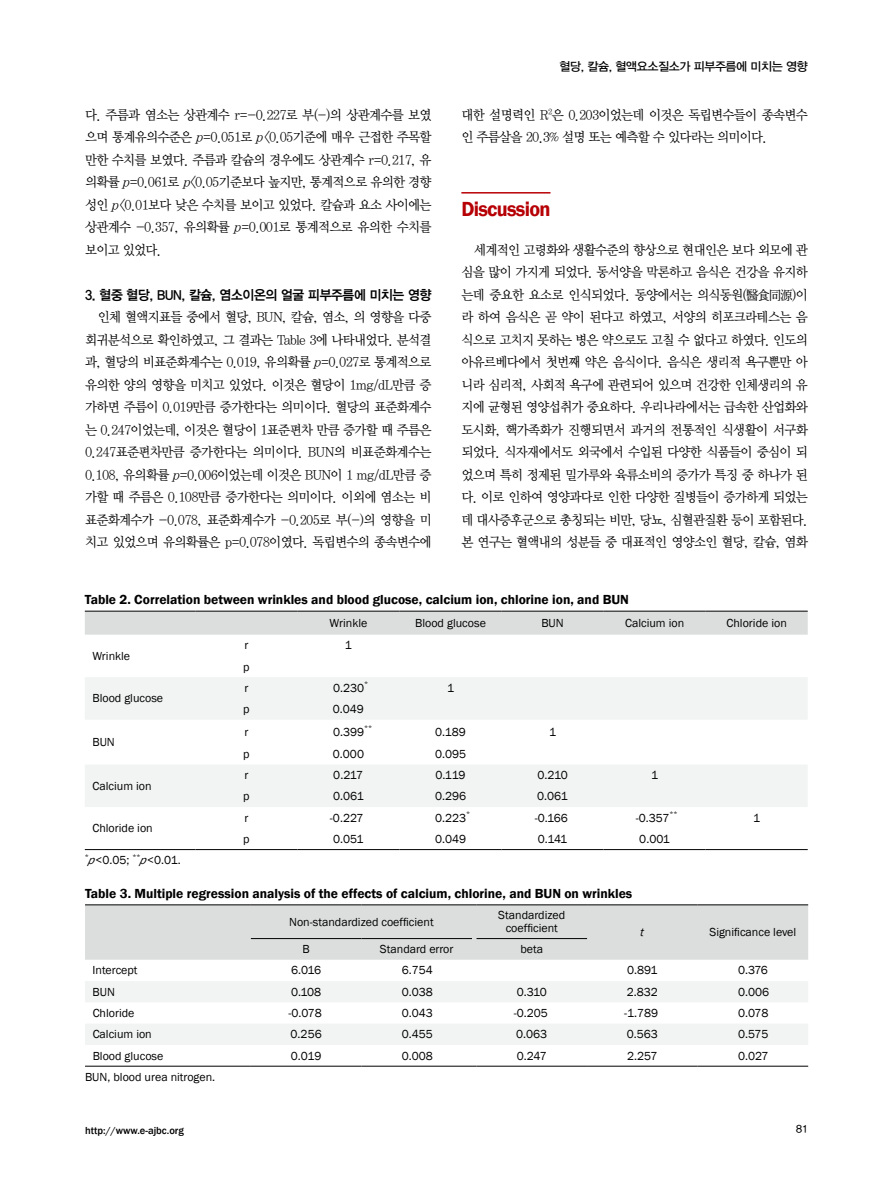
<style>
.page{position:relative;width:893px;height:1191px;background:#fff}
.page>*{position:absolute;margin:0;border:0;box-sizing:border-box;transform-origin:0 0}
.t1{font:600 21px "Franklin Gothic";letter-spacing:-.035em;color:#b60005;scale:.96 1}
.t2{font:13.5px/22.5px "YDIY Mj O330";letter-spacing:-.055em;color:#000;text-align:justify;scale:.95 1}
.t3{font:600 13.5px "Franklin Gothic";color:#000}
.t4{font:13.5px "YDIYGO340";letter-spacing:-.025em;color:#000;scale:.95 1}
.t5{font:12px/13.2px "Franklin Gothic";color:#000;text-align:center}
.t6{font:12px "YDIYGO330";letter-spacing:-.035em;color:#000}
.t7{font:italic 12px "Franklin Gothic";color:#000}
.t8{font:500 10.5px "Franklin Gothic";color:#000}
.t9{font:10.5px "YDIYGO330";color:#000}
.t10{font:7.05px "Franklin Gothic";color:#000}
.s1{font-style:italic}
</style>
<div class="page">
<hr style="left:461px;top:192px;width:89px;height:1px;background:#b60005">
<div style="left:85px;top:611px;width:723px;height:23px;background:#dcdddd"></div>
<svg style="left:85px;top:677px;width:722px;height:130px;fill:#f2f3f3"></svg>
<hr style="left:85px;top:610px;width:110px;height:1px;background:#000">
<hr style="left:195px;top:610px;width:102px;height:1px;background:#000">
<hr style="left:297px;top:610px;width:102px;height:1px;background:#000">
<hr style="left:399px;top:610px;width:103px;height:1px;background:#000">
<hr style="left:502px;top:610px;width:102px;height:1px;background:#000">
<hr style="left:604px;top:610px;width:102px;height:1px;background:#000">
<hr style="left:706px;top:610px;width:102px;height:1px;background:#000">
<hr style="left:85px;top:849px;width:110px;height:1px;background:#000">
<hr style="left:195px;top:849px;width:102px;height:1px;background:#000">
<hr style="left:297px;top:849px;width:102px;height:1px;background:#000">
<hr style="left:399px;top:849px;width:103px;height:1px;background:#000">
<hr style="left:502px;top:849px;width:102px;height:1px;background:#000">
<hr style="left:604px;top:849px;width:102px;height:1px;background:#000">
<hr style="left:706px;top:849px;width:102px;height:1px;background:#000">
<svg style="left:85px;top:959px;width:723px;height:1px"></svg>
<svg style="left:85px;top:981px;width:723px;height:64px;fill:#f2f3f3"></svg>
<div style="left:85px;top:904px;width:723px;height:55px;background:#dcdddd"></div>
<hr style="left:476px;top:904px;width:111px;height:1px;background:#000">
<svg style="left:85px;top:1065px;width:391px;height:1px"></svg>
<hr style="left:476px;top:1065px;width:111px;height:1px;background:#000">
<hr style="left:587px;top:1065px;width:111px;height:1px;background:#000">
<hr style="left:698px;top:1065px;width:110px;height:1px;background:#000">
<hr style="left:251px;top:938px;width:110px;height:1px;background:#000">
<hr style="left:361px;top:938px;width:111px;height:1px;background:#000">
<hr style="left:476px;top:938px;width:111px;height:1px;background:#000">
<p class="t2" style="left:85px;top:104px;width:366px">다. 주름과 염소는 상관계수 r=-0.227로 부(-)의 상관계수를 보였 으며 통계유의수준은 <span class="s1">p</span>=0.051로 <span class="s1">p</span>&lt;0.05기준에 매우 근접한 주목할 만한 수치를 보였다. 주름과 칼슘의 경우에도 상관계수 r=0.217, 유 의확률 <span class="s1">p</span>=0.061로 <span class="s1">p</span>&lt;0.05기준보다 높지만, 통계적으로 유의한 경향 성인 <span class="s1">p</span>&lt;0.01보다 낮은 수치를 보이고 있었다. 칼슘과 요소 사이에는 상관계수 -0.357, 유의확률 <span class="s1">p</span>=0.001로 통계적으로 유의한 수치를 보이고 있었다.</p>
<p class="t4" style="left:85px;top:287px;width:366px">3. 혈중 혈당, BUN, 칼슘, 염소이온의 얼굴 피부주름에 미치는 영향</p>
<p class="t2" style="left:85px;top:306px;width:366px;text-indent:13px">인체 혈액지표들 중에서 혈당, BUN, 칼슘, 염소, 의 영향을 다중 회귀분석으로 확인하였고, 그 결과는 Table 3에 나타내었다. 분석결 과, 혈당의 비표준화계수는 0.019, 유의확률 <span class="s1">p</span>=0.027로 통계적으로 유의한 양의 영향을 미치고 있었다. 이것은 혈당이 1mg/dL만큼 증 가하면 주름이 0.019만큼 증가한다는 의미이다. 혈당의 표준화계수 는 0.247이었는데, 이것은 혈당이 1표준편차 만큼 증가할 때 주름은 0.247표준편차만큼 증가한다는 의미이다. BUN의 비표준화계수는 0.108, 유의확률 <span class="s1">p</span>=0.006이었는데 이것은 BUN이 1 mg/dL만큼 증 가할 때 주름은 0.108만큼 증가한다는 의미이다. 이외에 염소는 비 표준화계수가 -0.078, 표준화계수가 -0.205로 부(-)의 영향을 미 치고 있었으며 유의확률은 p=0.078이였다. 독립변수의 종속변수에</p>
<p class="t6" style="left:560px;top:59px;width:250px">혈당, 칼슘, 혈액요소질소가 피부주름에 미치는 영향</p>
<p class="t2" style="left:461px;top:104px;width:366px">대한 설명력인 R<sup>2</sup>은 0.203이었는데 이것은 독립변수들이 종속변수 인 주름살을 20.3% 설명 또는 예측할 수 있다라는 의미이다.</p>
<h1 class="t1" style="left:461px;top:196px;width:94px">Discussion</h1>
<p class="t2" style="left:461px;top:239px;width:366px;text-indent:13px">세계적인 고령화와 생활수준의 향상으로 현대인은 보다 외모에 관 심을 많이 가지게 되었다. 동서양을 막론하고 음식은 건강을 유지하 는데 중요한 요소로 인식되었다. 동양에서는 의식동원(醫食同源)이 라 하여 음식은 곧 약이 된다고 하였고, 서양의 히포크라테스는 음 식으로 고치지 못하는 병은 약으로도 고칠 수 없다고 하였다. 인도의 아유르베다에서 첫번째 약은 음식이다. 음식은 생리적 욕구뿐만 아 니라 심리적, 사회적 욕구에 관련되어 있으며 건강한 인체생리의 유 지에 균형된 영양섭취가 중요하다. 우리나라에서는 급속한 산업화와 도시화, 핵가족화가 진행되면서 과거의 전통적인 식생활이 서구화 되었다. 식자재에서도 외국에서 수입된 다양한 식품들이 중심이 되 었으며 특히 정제된 밀가루와 육류소비의 증가가 특징 중 하나가 된 다. 이로 인하여 영양과다로 인한 다양한 질병들이 증가하게 되었는 데 대사증후군으로 총칭되는 비만, 당뇨, 심혈관질환 등이 포함된다. 본 연구는 혈액내의 성분들 중 대표적인 영양소인 혈당, 칼슘, 염화</p>
<p class="t3" style="left:85px;top:591px;width:546px">Table 2. Correlation between wrinkles and blood glucose, calcium ion, chlorine ion, and BUN</p>
<p class="t5" style="left:330px;top:616px;width:39px">Wrinkle</p>
<p class="t5" style="left:415px;top:616px;width:72px">Blood glucose</p>
<p class="t5" style="left:541px;top:616px;width:24px">BUN</p>
<p class="t5" style="left:625px;top:616px;width:61px">Calcium ion</p>
<p class="t5" style="left:726px;top:616px;width:62px">Chloride ion</p>
<p class="t5" style="left:92px;top:649px;width:39px">Wrinkle</p>
<p class="t5" style="left:244px;top:639px;width:5px">r</p>
<p class="t5" style="left:345px;top:639px;width:9px">1</p>
<p class="t5" style="left:243px;top:660px;width:8px">p</p>
<p class="t5" style="left:92px;top:692px;width:72px">Blood glucose</p>
<p class="t5" style="left:92px;top:736px;width:24px">BUN</p>
<p class="t5" style="left:92px;top:779px;width:61px">Calcium ion</p>
<p class="t5" style="left:92px;top:822px;width:62px">Chloride ion</p>
<p class="t10" style="left:364px;top:679px;width:6px">*</p>
<p class="t5" style="left:244px;top:681px;width:5px">r</p>
<p class="t5" style="left:333px;top:681px;width:33px">0.230</p>
<p class="t5" style="left:447px;top:681px;width:9px">1</p>
<p class="t5" style="left:243px;top:703px;width:8px">p</p>
<p class="t5" style="left:333px;top:703px;width:33px">0.049</p>
<p class="t10" style="left:364px;top:723px;width:10px">**</p>
<p class="t5" style="left:244px;top:725px;width:5px">r</p>
<p class="t5" style="left:333px;top:725px;width:33px">0.399</p>
<p class="t5" style="left:435px;top:725px;width:32px">0.189</p>
<p class="t5" style="left:549px;top:725px;width:9px">1</p>
<p class="t5" style="left:243px;top:747px;width:8px">p</p>
<p class="t5" style="left:333px;top:747px;width:33px">0.000</p>
<p class="t5" style="left:435px;top:747px;width:33px">0.095</p>
<p class="t5" style="left:244px;top:769px;width:5px">r</p>
<p class="t5" style="left:333px;top:769px;width:31px">0.217</p>
<p class="t5" style="left:435px;top:769px;width:32px">0.119</p>
<p class="t5" style="left:537px;top:769px;width:32px">0.210</p>
<p class="t5" style="left:651px;top:769px;width:9px">1</p>
<p class="t5" style="left:243px;top:790px;width:8px">p</p>
<p class="t5" style="left:333px;top:790px;width:32px">0.061</p>
<p class="t5" style="left:435px;top:790px;width:33px">0.296</p>
<p class="t5" style="left:537px;top:790px;width:32px">0.061</p>
<p class="t10" style="left:466px;top:809px;width:6px">*</p>
<p class="t5" style="left:244px;top:811px;width:5px">r</p>
<p class="t5" style="left:330px;top:811px;width:35px">-0.227</p>
<p class="t5" style="left:435px;top:811px;width:33px">0.223</p>
<p class="t10" style="left:669px;top:809px;width:10px">**</p>
<p class="t5" style="left:535px;top:811px;width:35px">-0.166</p>
<p class="t5" style="left:636px;top:811px;width:35px">-0.357</p>
<p class="t5" style="left:243px;top:832px;width:8px">p</p>
<p class="t5" style="left:333px;top:832px;width:32px">0.051</p>
<p class="t5" style="left:435px;top:832px;width:33px">0.049</p>
<p class="t5" style="left:538px;top:832px;width:31px">0.141</p>
<p class="t5" style="left:639px;top:832px;width:32px">0.001</p>
<p class="t5" style="left:753px;top:811px;width:9px">1</p>
<p class="t10" style="left:132px;top:852px;width:10px">**</p>
<p class="t5" style="left:139px;top:854px;width:43px"><span class="s1">p</span>&lt;0.01.</p>
<p class="t3" style="left:85px;top:885px;width:549px">Table 3. Multiple regression analysis of the effects of calcium, chlorine, and BUN on wrinkles</p>
<p class="t5" style="left:289px;top:915px;width:146px">Non-standardized coefficient</p>
<p class="t5" style="left:498px;top:908px;width:68px">Standardized coefficient</p>
<p class="t10" style="left:85px;top:852px;width:6px">*</p>
<p class="t5" style="left:87px;top:854px;width:44px"><span class="s1">p</span>&lt;0.05;</p>
<p class="t7" style="left:639px;top:925px;width:9px">t</p>
<p class="t5" style="left:709px;top:926px;width:88px">Significance level</p>
<p class="t5" style="left:303px;top:943px;width:9px">B</p>
<p class="t5" style="left:380px;top:943px;width:75px">Standard error</p>
<p class="t5" style="left:520px;top:943px;width:24px">beta</p>
<p class="t5" style="left:93px;top:964px;width:46px">Intercept</p>
<p class="t5" style="left:291px;top:964px;width:32px">6.016</p>
<p class="t5" style="left:402px;top:964px;width:33px">6.754</p>
<p class="t5" style="left:627px;top:964px;width:32px">0.891</p>
<p class="t5" style="left:738px;top:964px;width:31px">0.376</p>
<p class="t5" style="left:93px;top:985px;width:24px">BUN</p>
<p class="t5" style="left:291px;top:985px;width:32px">0.108</p>
<p class="t5" style="left:402px;top:985px;width:33px">0.038</p>
<p class="t5" style="left:517px;top:985px;width:32px">0.310</p>
<p class="t5" style="left:627px;top:985px;width:33px">2.832</p>
<p class="t5" style="left:738px;top:985px;width:33px">0.006</p>
<p class="t5" style="left:93px;top:1006px;width:43px">Chloride</p>
<p class="t5" style="left:288px;top:1006px;width:35px">-0.078</p>
<p class="t5" style="left:402px;top:1006px;width:33px">0.043</p>
<p class="t5" style="left:514px;top:1006px;width:36px">-0.205</p>
<p class="t5" style="left:624px;top:1006px;width:36px">-1.789</p>
<p class="t5" style="left:738px;top:1006px;width:32px">0.078</p>
<p class="t5" style="left:93px;top:1028px;width:61px">Calcium ion</p>
<p class="t5" style="left:291px;top:1028px;width:33px">0.256</p>
<p class="t5" style="left:402px;top:1028px;width:33px">0.455</p>
<p class="t5" style="left:516px;top:1028px;width:33px">0.063</p>
<p class="t5" style="left:627px;top:1028px;width:33px">0.563</p>
<p class="t5" style="left:738px;top:1028px;width:32px">0.575</p>
<p class="t5" style="left:93px;top:1049px;width:72px">Blood glucose</p>
<p class="t5" style="left:291px;top:1049px;width:32px">0.019</p>
<p class="t5" style="left:402px;top:1049px;width:33px">0.008</p>
<p class="t5" style="left:517px;top:1049px;width:31px">0.247</p>
<p class="t5" style="left:627px;top:1049px;width:32px">2.257</p>
<p class="t5" style="left:738px;top:1049px;width:32px">0.027</p>
<p class="t5" style="left:85px;top:1070px;width:132px">BUN, blood urea nitrogen.</p>
<p class="t8" style="left:85px;top:1124px;width:100px">http://www.e-ajbc.org</p>
<p class="t9" style="left:796px;top:1123px;width:13px">81</p>
</div>
